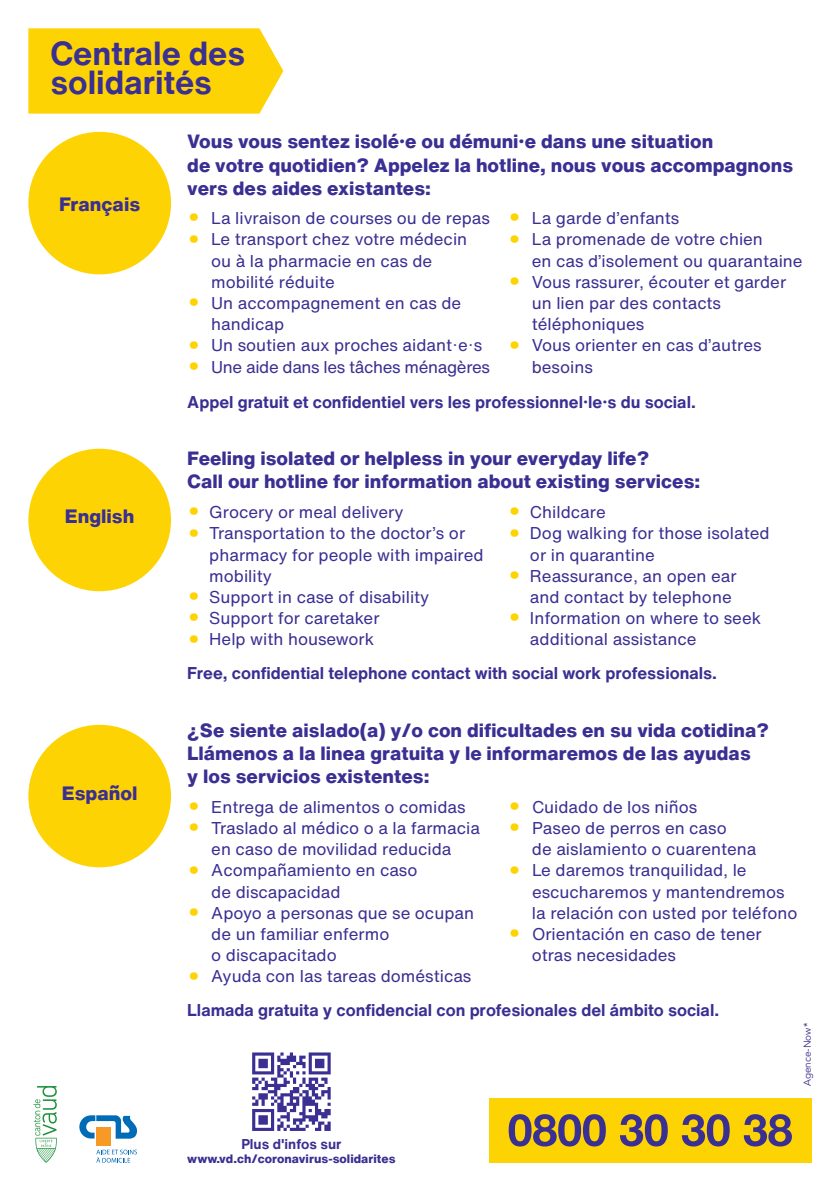
<style>
.page{position:relative;width:840px;height:1191px;background:#fff}
.page>*{position:absolute;margin:0;border:0;box-sizing:border-box;transform-origin:0 0}
.t1{font:700 32.8px/28.8px "Helvetica Now Text";color:#3a2f92}
.t2{font:800 19px "Helvetica Now Text";color:#3a2f92}
.t3{font:800 18.8px/23px "Helvetica Now Text";color:#3a2f92}
.t4{font:16.8px "Helvetica Now Text";color:#3a2f92}
.t5{font:700 16.8px "Helvetica Now Text";color:#3a2f92}
.t6{font:16.8px "Helvetica Now Text";letter-spacing:-.02em;color:#3a2f92}
.t7{font:700 14px "Helvetica Now Text";color:#3a2f92}
.t8{font:800 12px "Helvetica Now Text";color:#3a2f92}
.t9{font:10px "Avenir";color:#3a2f92}
.s1{font-size:35.8px;color:#fed304}
</style>
<div class="page">
<svg style="left:28px;top:28px;width:255px;height:86px;background:#fed511"></svg>
<div style="left:488px;top:1098px;width:323px;height:64px;background:#fed304"></div>
<svg style="left:508px;top:1114px;width:283px;height:32px"></svg>
<svg style="left:79px;top:1115px;width:58px;height:24px"></svg>
<div style="left:96px;top:1126px;width:14px;height:19px;background:#f79927"></div>
<svg style="left:96px;top:1149px;width:41px;height:13px"></svg>
<svg style="left:33px;top:1086px;width:24px;height:76px"></svg>
<div style="left:28px;top:132px;width:143px;height:142px;background:#fed304;border-radius:50%"></div>
<div style="left:28px;top:449px;width:143px;height:142px;background:#fed304;border-radius:50%"></div>
<div style="left:28px;top:725px;width:143px;height:142px;background:#fed304;border-radius:50%"></div>
<svg style="left:252px;top:1052px;width:78px;height:79px"></svg>
<h1 class="t1" style="left:50px;top:39px;width:196px">Centrale des solidarités</h1>
<p class="t2" style="left:59px;top:190px;width:83px">Français</p>
<p class="t2" style="left:65px;top:502px;width:71px">English</p>
<p class="t2" style="left:62px;top:779px;width:77px">Español</p>
<p class="t3" style="left:187px;top:130px;width:607px">Vous vous sentez isolé·e ou démuni·e dans une situation<br>de votre quotidien? Appelez la hotline, nous vous accompagnons vers des aides existantes:</p>
<p class="t4" style="left:507px;top:206px;width:173px"><span class="s1">∙</span> La garde d’enfants</p>
<p class="t4" style="left:507px;top:227px;width:256px"><span class="s1">∙</span> La promenade de votre chien</p>
<p class="t4" style="left:531px;top:248px;width:272px">en cas d’isolement ou quarantaine</p>
<p class="t4" style="left:507px;top:269px;width:279px"><span class="s1">∙</span> Vous rassurer, écouter et garder</p>
<p class="t4" style="left:531px;top:290px;width:190px">un lien par des contacts</p>
<p class="t4" style="left:531px;top:312px;width:114px">téléphoniques</p>
<p class="t4" style="left:507px;top:333px;width:255px"><span class="s1">∙</span> Vous orienter en cas d’autres</p>
<p class="t4" style="left:531px;top:354px;width:63px">besoins</p>
<p class="t5" style="left:187px;top:389px;width:510px">Appel gratuit et confidentiel vers les professionnel·le·s du social.</p>
<p class="t4" style="left:187px;top:206px;width:304px"><span class="s1">∙</span> La livraison de courses ou de repas</p>
<p class="t4" style="left:187px;top:227px;width:281px"><span class="s1">∙</span> Le transport chez votre médecin</p>
<p class="t4" style="left:211px;top:248px;width:222px">ou à la pharmacie en cas de</p>
<p class="t4" style="left:211px;top:269px;width:125px">mobilité réduite</p>
<p class="t4" style="left:187px;top:290px;width:275px"><span class="s1">∙</span> Un accompagnement en cas de</p>
<p class="t4" style="left:211px;top:312px;width:74px">handicap</p>
<p class="t4" style="left:187px;top:333px;width:296px"><span class="s1">∙</span> Un soutien aux proches aidant·e·s</p>
<p class="t6" style="left:187px;top:354px;width:304px"><span class="s1">∙</span> Une aide dans les tâches ménagères</p>
<p class="t3" style="left:187px;top:446px;width:514px">Feeling isolated or helpless in your everyday life?<br>Call our hotline for information about existing services:</p>
<p class="t4" style="left:187px;top:499px;width:218px"><span class="s1">∙</span> Grocery or meal delivery</p>
<p class="t4" style="left:187px;top:521px;width:279px"><span class="s1">∙</span> Transportation to the doctor’s or</p>
<p class="t4" style="left:209px;top:542px;width:276px">pharmacy for people with impaired</p>
<p class="t4" style="left:209px;top:563px;width:64px">mobility</p>
<p class="t4" style="left:187px;top:584px;width:243px"><span class="s1">∙</span> Support in case of disability</p>
<p class="t4" style="left:187px;top:605px;width:194px"><span class="s1">∙</span> Support for caretaker</p>
<p class="t4" style="left:187px;top:627px;width:188px"><span class="s1">∙</span> Help with housework</p>
<p class="t4" style="left:507px;top:499px;width:99px"><span class="s1">∙</span> Childcare</p>
<p class="t4" style="left:507px;top:521px;width:263px"><span class="s1">∙</span> Dog walking for those isolated</p>
<p class="t4" style="left:529px;top:542px;width:126px">or in quarantine</p>
<p class="t4" style="left:507px;top:563px;width:230px"><span class="s1">∙</span> Reassurance, an open ear</p>
<p class="t4" style="left:529px;top:584px;width:203px">and contact by telephone</p>
<p class="t4" style="left:507px;top:605px;width:254px"><span class="s1">∙</span> Information on where to seek</p>
<p class="t4" style="left:529px;top:627px;width:168px">additional assistance</p>
<p class="t5" style="left:187px;top:661px;width:531px">Free, confidential telephone contact with social work professionals.</p>
<p class="t3" style="left:187px;top:718px;width:583px">¿Se siente aislado(a) y/o con dificultades en su vida cotidina?<br>Llámenos a la linea gratuita y le informaremos de las ayudas<br>y los servicios existentes:</p>
<p class="t4" style="left:187px;top:794px;width:279px"><span class="s1">∙</span> Entrega de alimentos o comidas</p>
<p class="t4" style="left:187px;top:815px;width:294px"><span class="s1">∙</span> Traslado al médico o a la farmacia</p>
<p class="t4" style="left:211px;top:836px;width:241px">en caso de movilidad reducida</p>
<p class="t4" style="left:187px;top:857px;width:231px"><span class="s1">∙</span> Acompañamiento en caso</p>
<p class="t4" style="left:211px;top:879px;width:131px">de discapacidad</p>
<p class="t4" style="left:187px;top:900px;width:288px"><span class="s1">∙</span> Apoyo a personas que se ocupan</p>
<p class="t4" style="left:211px;top:921px;width:179px">de un familiar enfermo</p>
<p class="t4" style="left:211px;top:942px;width:127px">o discapacitado</p>
<p class="t4" style="left:187px;top:963px;width:285px"><span class="s1">∙</span> Ayuda con las tareas domésticas</p>
<p class="t4" style="left:507px;top:794px;width:191px"><span class="s1">∙</span> Cuidado de los niños</p>
<p class="t4" style="left:507px;top:815px;width:220px"><span class="s1">∙</span> Paseo de perros en caso</p>
<p class="t4" style="left:531px;top:836px;width:226px">de aislamiento o cuarentena</p>
<p class="t4" style="left:507px;top:857px;width:240px"><span class="s1">∙</span> Le daremos tranquilidad, le</p>
<p class="t4" style="left:531px;top:879px;width:254px">escucharemos y mantendremos</p>
<p class="t4" style="left:531px;top:900px;width:267px">la relación con usted por teléfono</p>
<p class="t4" style="left:507px;top:921px;width:255px"><span class="s1">∙</span> Orientación en caso de tener</p>
<p class="t4" style="left:531px;top:942px;width:145px">otras necesidades</p>
<p class="t5" style="left:187px;top:997px;width:533px">Llamada gratuita y confidencial con profesionales del ámbito social.</p>
<p class="t7" style="left:241px;top:1133px;width:101px">Plus d'infos sur</p>
<p class="t8" style="left:187px;top:1149px;width:210px">www.vd.ch/coronavirus-solidarites</p>
<p class="t9" style="left:800px;top:1086px;width:65px;rotate:-90deg">Agence-Now*</p>
</div>
